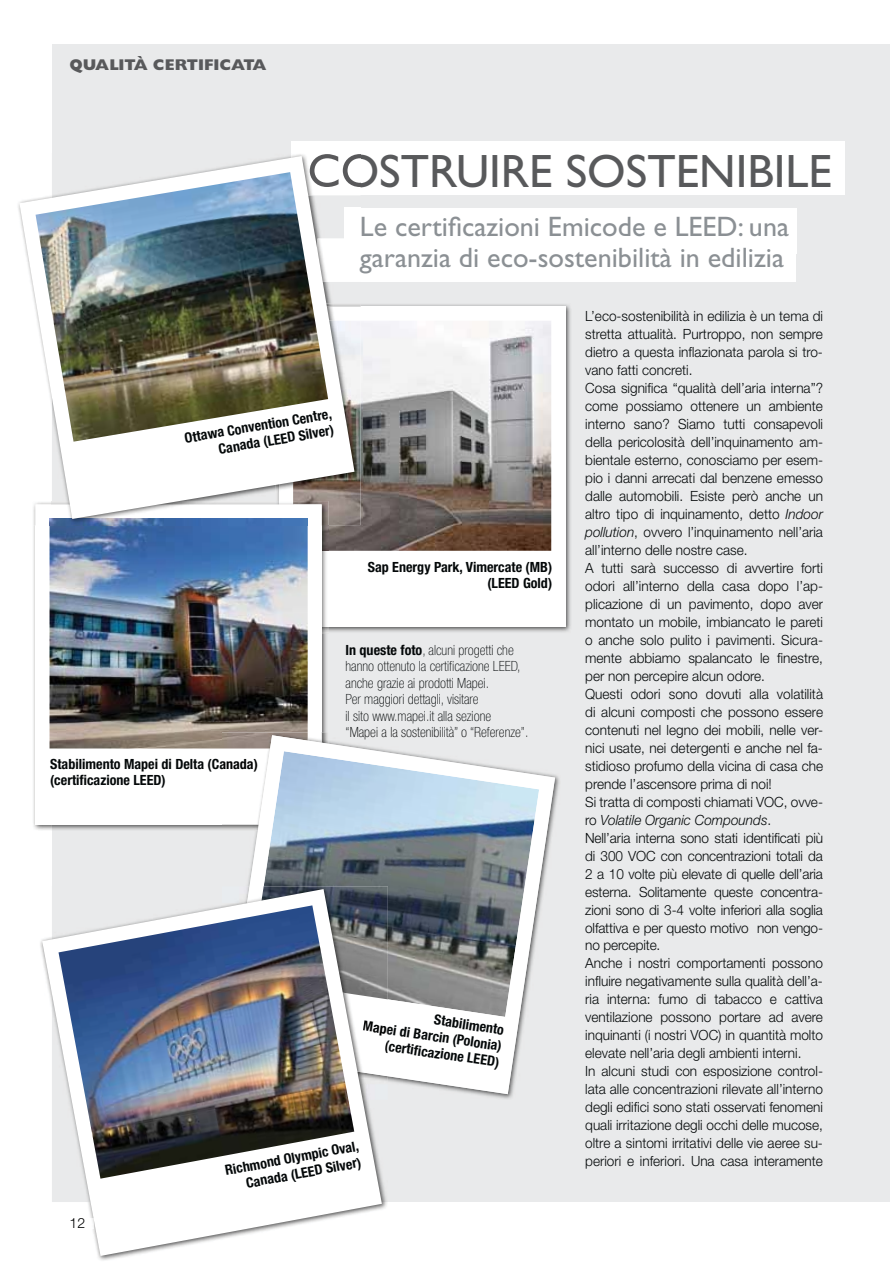
<style>
.page{position:relative;width:893px;height:1263px;background:#fff}
.page>*{position:absolute;margin:0;border:0;box-sizing:border-box;transform-origin:0 0}
.t1{font:46.95px "Gill Sans Std";color:#58595b}
.t2{font:28.2px/31.2px "Gill Sans Std";color:#8b9094}
.t3{font:800 15.6px "Gill Sans Std";color:#58595b}
.t4{font:300 14.1px/18px "Helvetica Neue LT Std";color:#040809}
.t5{font:700 condensed 14.1px/16.4px "Helvetica Neue LT Std";color:#040809;text-align:right}
.t6{font:100 condensed 14.1px/16.4px "Helvetica Neue LT Std";color:#040809}
.s1{color:#8c9094}
.s2{font-style:italic}
.s3{font-weight:700}
.s4{color:#010202}
</style>
<div class="page">
<div style="left:52px;top:44px;width:837px;height:1158px;background:#e9eaeb"></div>
<img style="left:328px;top:304px;width:243px;height:328px">
<div style="left:279px;top:307px;width:286px;height:320px;background:#fff"></div>
<img style="left:328px;top:321px;width:223px;height:230px">
<div style="left:291px;top:141px;width:554px;height:54px;background:#fff"></div>
<div style="left:344px;top:208px;width:452px;height:46px;background:#fff"></div>
<div style="left:317px;top:239px;width:479px;height:43px;background:#fff"></div>
<img style="left:33px;top:525px;width:19px;height:305px">
<img style="left:52px;top:633px;width:275px;height:197px">
<svg style="left:322px;top:627px;width:6px;height:6px"></svg>
<img style="left:322px;top:525px;width:6px;height:102px">
<div style="left:36px;top:504px;width:286px;height:321px;background:#fff"></div>
<img style="left:50px;top:525px;width:258px;height:224px">
<img style="left:222px;top:733px;width:86px;height:16px">
<svg style="left:225px;top:735px;width:330px;height:359px"></svg>
<svg style="left:250px;top:751px;width:14px;height:135px"></svg>
<img style="left:264px;top:751px;width:275px;height:266px">
<img style="left:250px;top:886px;width:138px;height:113px">
<img style="left:382px;top:1020px;width:6px;height:17px">
<svg style="left:384px;top:1040px;width:4px;height:13px"></svg>
<svg style="left:42px;top:889px;width:340px;height:367px;fill:#fff"></svg>
<img style="left:59px;top:905px;width:295px;height:274px">
<img style="left:328px;top:321px;width:32px;height:204px">
<img style="left:291px;top:154px;width:14px;height:2px">
<img style="left:319px;top:154px;width:41px;height:33px">
<img style="left:33px;top:519px;width:3px;height:6px">
<img style="left:322px;top:519px;width:6px;height:6px">
<img style="left:50px;top:519px;width:258px;height:6px">
<svg style="left:19px;top:156px;width:335px;height:363px"></svg>
<img style="left:36px;top:172px;width:292px;height:270px">
<p class="t3" style="left:70px;top:55px;width:198px">QUALITÀ CERTIFICATA</p>
<h1 class="t1" style="left:307px;top:154px;width:526px">COSTRUIRE SOSTENIBILE</h1>
<h2 class="t2" style="left:360px;top:214px;width:431px">Le certificazioni Emicode e LEED: una <span class="s1">g</span>aranzia di eco-sostenibilità in edilizia</h2>
<p class="t4" style="left:585px;top:308px;width:239px">L’eco-sostenibilità in edilizia è un tema di stretta attualità. Purtroppo, non sempre dietro a questa inflazionata parola si tro&shy;vano fatti concreti.<br>Cosa significa “qualità dell’aria interna”? come possiamo ottenere un ambiente interno sano? Siamo tutti consapevoli della pericolosità dell’inquinamento am&shy;bientale esterno, conosciamo per esem&shy;pio i danni arrecati dal benzene emesso dalle automobili. Esiste però anche un altro tipo di inquinamento, detto <span class="s2">Indoor pollution</span>, ovvero l’inquinamento nell’aria all’interno delle nostre case.<br>A tutti sarà successo di avvertire forti odori all’interno della casa dopo l’ap&shy;plicazione di un pavimento, dopo aver montato un mobile, imbiancato le pareti o anche solo pulito i pavimenti. Sicura&shy;mente abbiamo spalancato le finestre, per non percepire alcun odore.<br>Questi odori sono dovuti alla volatilità di alcuni composti che possono essere contenuti nel legno dei mobili, nelle ver&shy;nici usate, nei detergenti e anche nel fa&shy;stidioso profumo della vicina di casa che prende l’ascensore prima di noi!<br>Si tratta di composti chiamati VOC, ovve&shy;ro <span class="s2">Volatile Organic Compounds</span>.<br>Nell’aria interna sono stati identificati più di 300 VOC con concentrazioni totali da 2 a 10 volte più elevate di quelle dell’aria esterna. Solitamente queste concentra&shy;zioni sono di 3-4 volte inferiori alla soglia olfattiva e per questo motivo non vengo&shy;no percepite.<br>Anche i nostri comportamenti possono influire negativamente sulla qualità dell’a&shy;ria interna: fumo di tabacco e cattiva ventilazione possono portare ad avere inquinanti (i nostri VOC) in quantità molto elevate nell’aria degli ambienti interni.<br>In alcuni studi con esposizione control&shy;lata alle concentrazioni rilevate all’interno degli edifici sono stati osservati fenomeni quali irritazione degli occhi delle mucose, oltre a sintomi irritativi delle vie aeree su&shy;periori e inferiori. Una casa interamente</p>
<p class="t5" style="left:184px;top:430px;width:150px;rotate:-9deg">Ottawa Convention Centre,<br>Canada (LEED Silver)</p>
<p class="t5" style="left:368px;top:559px;width:186px">Sap Energy Park, Vimercate (MB) (LEED Gold)</p>
<p class="t6" style="left:346px;top:643px;width:184px"><span class="s3">In queste foto</span>, alcuni progetti che hanno ottenuto la certificazione LEED, anche grazie ai prodotti Mapei.<br>Per maggiori dettagli, visitare<br>il sito www.mapei.it alla sezione<br>“<span class="s4">Mapei a la sostenibilità o Referenze .</span></p>
<p class="t6" style="left:454px;top:725px;width:22px">” “</p>
<p class="t6" style="left:521px;top:725px;width:6px">”</p>
<p class="t5" style="left:50px;top:757px;width:209px;text-align:left">Stabilimento Mapei di Delta (C<span class="s4">anada) </span>(certificazione LEED)</p>
<p class="t5" style="left:367px;top:1001px;width:142px;rotate:9deg">Stabilimento<br><span class="s4">Mape</span>i di Barcin (Polonia) <span class="s4">(</span>certifi cazione LEED)</p>
<p class="t5" style="left:224px;top:1162px;width:137px;rotate:-10deg">Richmond Olympic Oval,<br>Canada (LEED Silver)</p>
</div>
